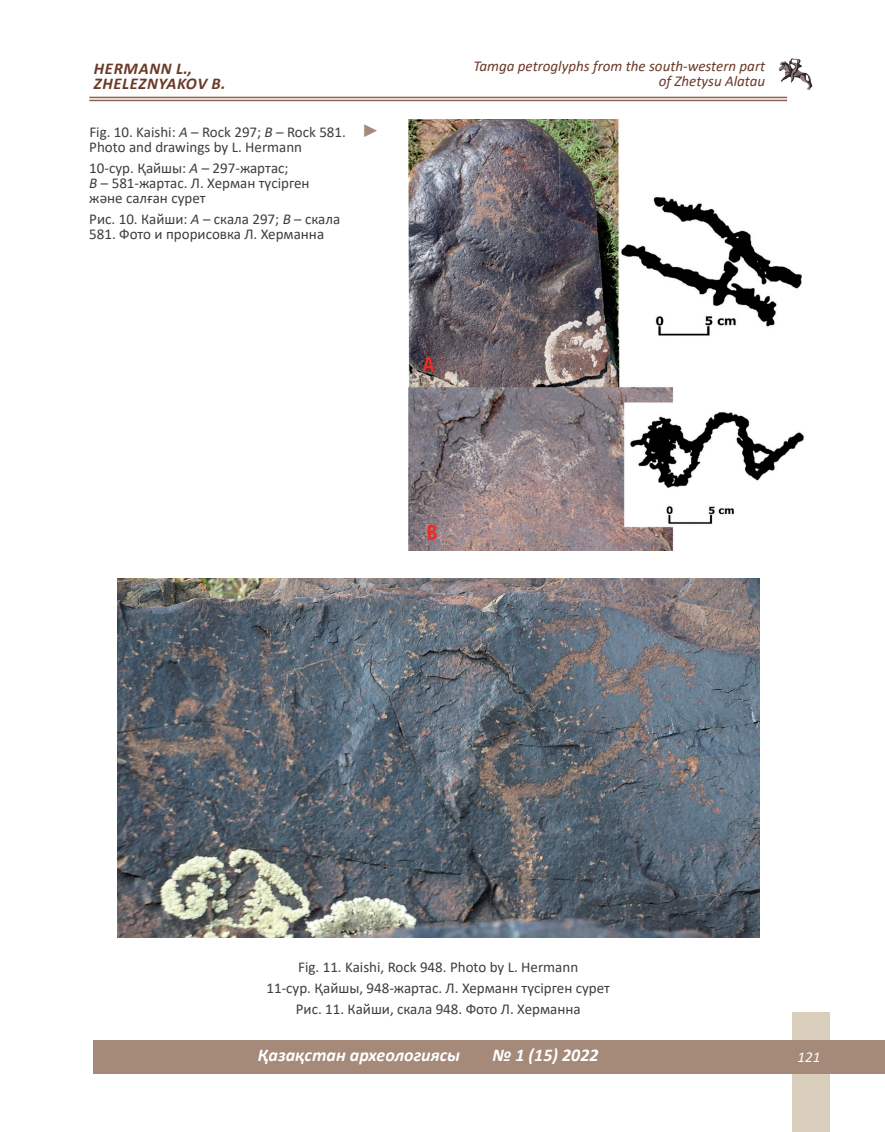
<style>
.page{position:relative;width:885px;height:1132px;background:#fff}
.page>*{position:absolute;margin:0;border:0;box-sizing:border-box;transform-origin:0 0}
.t1{font:italic 700 18px "Calibri";color:#fff}
.t2{font:18px "Times New Roman";color:#a58979}
.t3{font:italic 700 16.5px/15px "Calibri";letter-spacing:.04em;color:#6c3a27}
.t4{font:15px/15px "Calibri";color:#3e3e3f}
.t5{font:italic 15px/15px "Calibri";color:#6c3a27;text-align:right}
.t6{font:italic 15px "Calibri";color:#fff}
.s1{font-style:italic}
</style>
<div class="page">
<img style="left:778px;top:58px;width:35px;height:32px">
<hr style="left:89px;top:97px;width:698px;height:1px;background:#906154">
<hr style="left:89px;top:100px;width:698px;height:1px;background:#906154">
<div style="left:792px;top:1012px;width:37px;height:119px;background:#d9cdbb"></div>
<div style="left:0;top:1040px;width:884px;height:33px;background:#a58979"></div>
<div style="left:0;top:1022px;width:93px;height:68px;background:#fff"></div>
<img style="left:408px;top:119px;width:396px;height:431px">
<img style="left:117px;top:578px;width:642px;height:359px">
<p class="t3" style="left:94px;top:60px;width:133px">HERMANN L.,<br>ZHELEZNYAKOV B.</p>
<p class="t5" style="left:473px;top:58px;width:293px">Tamga petroglyphs from the south-western part of Zhetysu Alatau</p>
<p class="t4" style="left:89px;top:124px;width:258px">Fig. 10. Kaishi: <span class="s1">A</span> – Rock 297; <span class="s1">B</span> – Rock 581.<br>Photo and drawings by L. Hermann</p>
<p class="t4" style="left:89px;top:160px;width:222px">10-сур. Қайшы: <span class="s1">A</span> – 297-жартас;<br><span class="s1">B</span> – 581-жартас. Л. Херман түсірген және салған сурет</p>
<p class="t4" style="left:89px;top:211px;width:252px">Рис. 10. Кайши: <span class="s1">А</span> – скала 297; <span class="s1">B</span> – скала<br>581. Фото и прорисовка Л. Херманна</p>
<p class="t2" style="left:362px;top:118px;width:19px">►</p>
<p class="t4" style="left:266px;top:955px;width:345px;line-height:21px;text-align:center">Fig. 11. Kaishi, Rock 948. Photo by L. Hermann<br>11-сур. Қайшы, 948-жартас. Л. Херманн түсірген сурет<br>Рис. 11. Кайши, скала 948. Фото Л. Херманна</p>
<p class="t1" style="left:258px;top:1042px;width:204px">ҚАЗАҚСТАН АРХЕОЛОГИЯСЫ</p>
<p class="t1" style="left:492px;top:1042px;width:108px">№ 1 (15) 2022</p>
<p class="t6" style="left:797px;top:1046px;width:24px">121</p>
</div>
